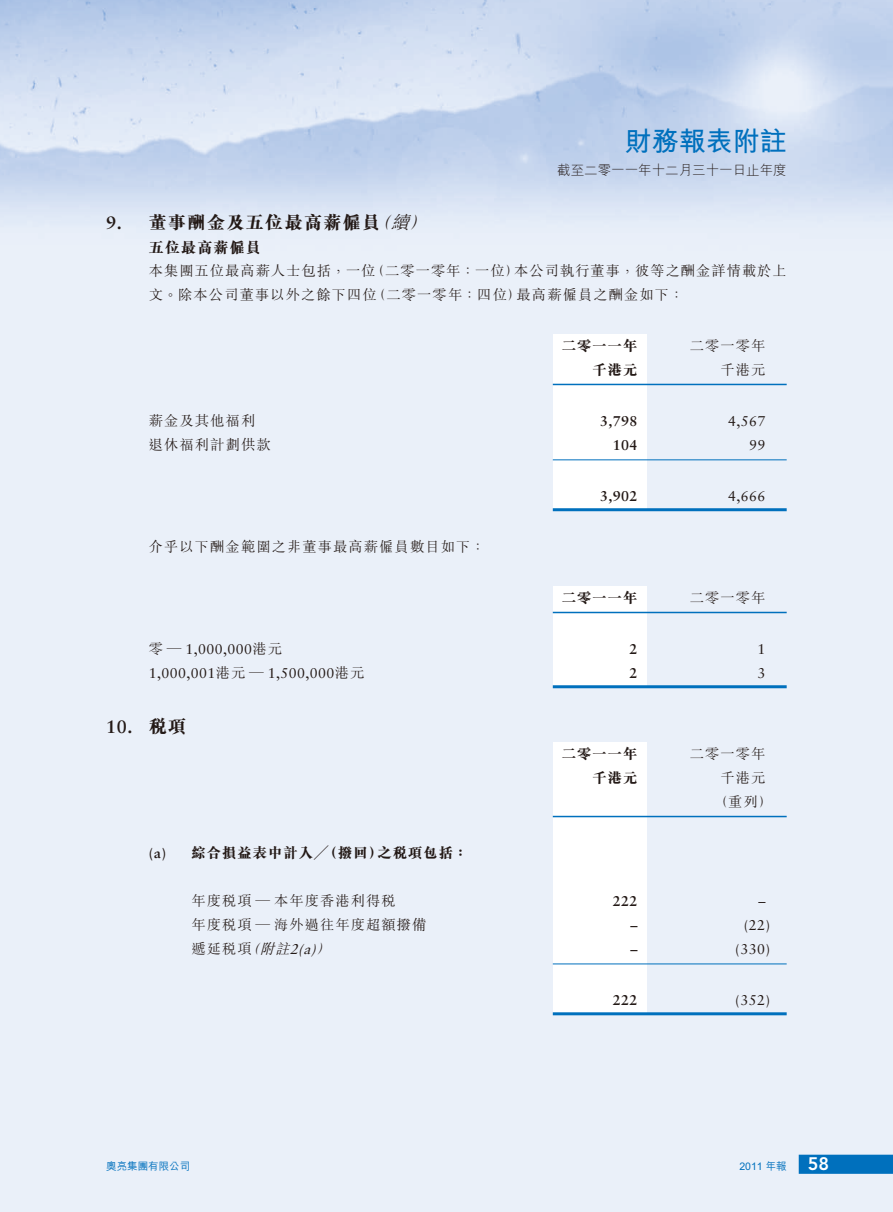
<style>
.page{position:relative;width:893px;height:1212px;background:#eaf0f9}
.page>*{position:absolute;margin:0;border:0;box-sizing:border-box;transform-origin:0 0}
.t1{font:700 27px "M Hei HK";color:#0070bd}
.t2{font:800 18px "M Sung HK";letter-spacing:.08em;color:#231916}
.t3{font:700 18px "Sabon LT Std";color:#231916}
.t4{font:italic 300 18px "M Sung HK";color:#231916}
.t5{font:800 18px "Avenir LT Std";color:#fff}
.t6{font:800 15px "M Sung HK";letter-spacing:.08em;color:#231916}
.t7{font:300 14.25px "M Sung HK";letter-spacing:.08em;color:#231916}
.t8{font:14.25px "Sabon LT Std";letter-spacing:.03em;color:#231916}
.t9{font:800 14.25px "M Sung HK";letter-spacing:.08em;color:#231916}
.t10{font:700 14.25px "Sabon LT Std";letter-spacing:.03em;color:#231916}
.t11{font:italic 14.25px "Sabon LT Std";color:#231916}
.t12{font:italic 300 14.25px "M Sung HK";color:#231916}
.t13{font:300 13.5px "M Hei HK";color:#231916}
.t14{font:500 10.5px "M Hei HK";color:#0070bd}
.s1{font-family:"M Sung HK";font-weight:300}
</style>
<div class="page">
<img style="left:0;top:0;width:893px;height:346px">
<div style="left:799px;top:1155px;width:94px;height:19px;background:#0070bd"></div>
<div style="left:553px;top:334px;width:93px;height:176px;background:#fff"></div>
<hr style="left:553px;top:384px;width:234px;height:1px;background:#0070bd">
<hr style="left:553px;top:459px;width:234px;height:1px;background:#0070bd">
<hr style="left:553px;top:508px;width:234px;height:3px;background:#0070bd">
<div style="left:553px;top:586px;width:93px;height:101px;background:#fff"></div>
<hr style="left:553px;top:612px;width:234px;height:1px;background:#0070bd">
<hr style="left:553px;top:685px;width:234px;height:3px;background:#0070bd">
<div style="left:553px;top:742px;width:93px;height:272px;background:#fff"></div>
<hr style="left:553px;top:816px;width:234px;height:1px;background:#0070bd">
<hr style="left:553px;top:963px;width:234px;height:1px;background:#0070bd">
<hr style="left:553px;top:1012px;width:234px;height:3px;background:#0070bd">
<p class="t3" style="left:106px;top:211px;width:17px">9.</p>
<p class="t3" style="left:106px;top:715px;width:28px">10.</p>
<h1 class="t1" style="left:625px;top:121px;width:163px">財務報表附註</h1>
<p class="t2" style="left:149px;top:210px;width:233px">董事酬金及五位最高薪僱員</p>
<p class="t4" style="left:391px;top:209px;width:26px">續</p>
<p class="t4" style="left:372px;top:209px;width:26px">（</p>
<p class="t4" style="left:409px;top:209px;width:26px">(</p>
<p class="t6" style="left:149px;top:237px;width:114px">五位最高薪僱員</p>
<p class="t13" style="left:557px;top:161px;width:231px">截至二零一一年十二月三十一日止年度</p>
<p class="t7" style="left:149px;top:261px;width:228px">本集團五位最高薪人士包括，一位</p>
<p class="t7" style="left:514px;top:261px;width:274px">本公司執行董事，彼等之酬金詳情載於上</p>
<p class="t7" style="left:371px;top:261px;width:150px">（二零一零年：一位）</p>
<p class="t7" style="left:517px;top:285px;width:169px">最高薪僱員之酬金如下：</p>
<p class="t7" style="left:149px;top:285px;width:229px">文。除本公司董事以外之餘下四位</p>
<p class="t7" style="left:372px;top:285px;width:151px">（二零一零年：四位）</p>
<p class="t9" style="left:562px;top:336px;width:77px">二零一一年</p>
<p class="t9" style="left:592px;top:360px;width:46px">千港元</p>
<p class="t7" style="left:690px;top:336px;width:77px">二零一零年</p>
<p class="t7" style="left:720px;top:360px;width:46px">千港元</p>
<p class="t7" style="left:149px;top:411px;width:108px">薪金及其他福利</p>
<p class="t7" style="left:149px;top:435px;width:123px">退休福利計劃供款</p>
<p class="t10" style="left:600px;top:413px;width:39px">3,798</p>
<p class="t10" style="left:613px;top:437px;width:26px">104</p>
<p class="t8" style="left:728px;top:413px;width:39px">4,567</p>
<p class="t8" style="left:749px;top:437px;width:18px">99</p>
<p class="t7" style="left:149px;top:537px;width:338px">介乎以下酬金範圍之非董事最高薪僱員數目如下：</p>
<p class="t8" style="left:149px;top:641px;width:135px"><span class="s1">零－</span>1,000,000<span class="s1">港元</span></p>
<p class="t8" style="left:149px;top:665px;width:217px">1,000,001<span class="s1">港元－</span>1,500,000<span class="s1">港元</span></p>
<p class="t2" style="left:149px;top:714px;width:39px">稅項</p>
<p class="t10" style="left:149px;top:845px;width:19px">)a(</p>
<p class="t9" style="left:191px;top:843px;width:193px">綜合損益表中計入╱（撥回）</p>
<p class="t9" style="left:378px;top:843px;width:92px">之稅項包括：</p>
<p class="t7" style="left:191px;top:891px;width:206px">年度稅項－本年度香港利得稅</p>
<p class="t7" style="left:191px;top:915px;width:237px">年度稅項－海外過往年度超額撥備</p>
<p class="t7" style="left:191px;top:939px;width:62px">遞延稅項</p>
<p class="t12" style="left:260px;top:939px;width:36px">附註</p>
<p class="t12" style="left:245px;top:939px;width:21px">（</p>
<p class="t11" style="left:290px;top:941px;width:47px"><span class="s1">(</span>(a(2</p>
<p class="t10" style="left:600px;top:488px;width:39px">3,902</p>
<p class="t8" style="left:728px;top:488px;width:39px">4,666</p>
<p class="t9" style="left:562px;top:588px;width:77px">二零一一年</p>
<p class="t7" style="left:690px;top:588px;width:77px">二零一零年</p>
<p class="t10" style="left:630px;top:641px;width:9px">2</p>
<p class="t8" style="left:757px;top:641px;width:9px">1</p>
<p class="t10" style="left:630px;top:665px;width:9px">2</p>
<p class="t8" style="left:757px;top:665px;width:9px">3</p>
<p class="t9" style="left:562px;top:744px;width:77px">二零一一年</p>
<p class="t7" style="left:690px;top:744px;width:77px">二零一零年</p>
<p class="t9" style="left:592px;top:768px;width:46px">千港元</p>
<p class="t7" style="left:720px;top:768px;width:46px">千港元</p>
<p class="t7" style="left:714px;top:792px;width:60px">（重列(</p>
<p class="t10" style="left:613px;top:893px;width:26px">222</p>
<p class="t8" style="left:758px;top:893px;width:9px">–</p>
<p class="t10" style="left:630px;top:917px;width:9px">–</p>
<p class="t8" style="left:744px;top:917px;width:28px">)22(</p>
<p class="t10" style="left:630px;top:941px;width:9px">–</p>
<p class="t8" style="left:735px;top:941px;width:36px">)330(</p>
<p class="t10" style="left:613px;top:992px;width:26px">222</p>
<p class="t8" style="left:735px;top:992px;width:36px">)352(</p>
<p class="t14" style="left:106px;top:1159px;width:85px">奧亮集團有限公司</p>
<p class="t14" style="left:739px;top:1159px;width:49px">2011 年報</p>
<p class="t5" style="left:808px;top:1153px;width:23px">58</p>
</div>
